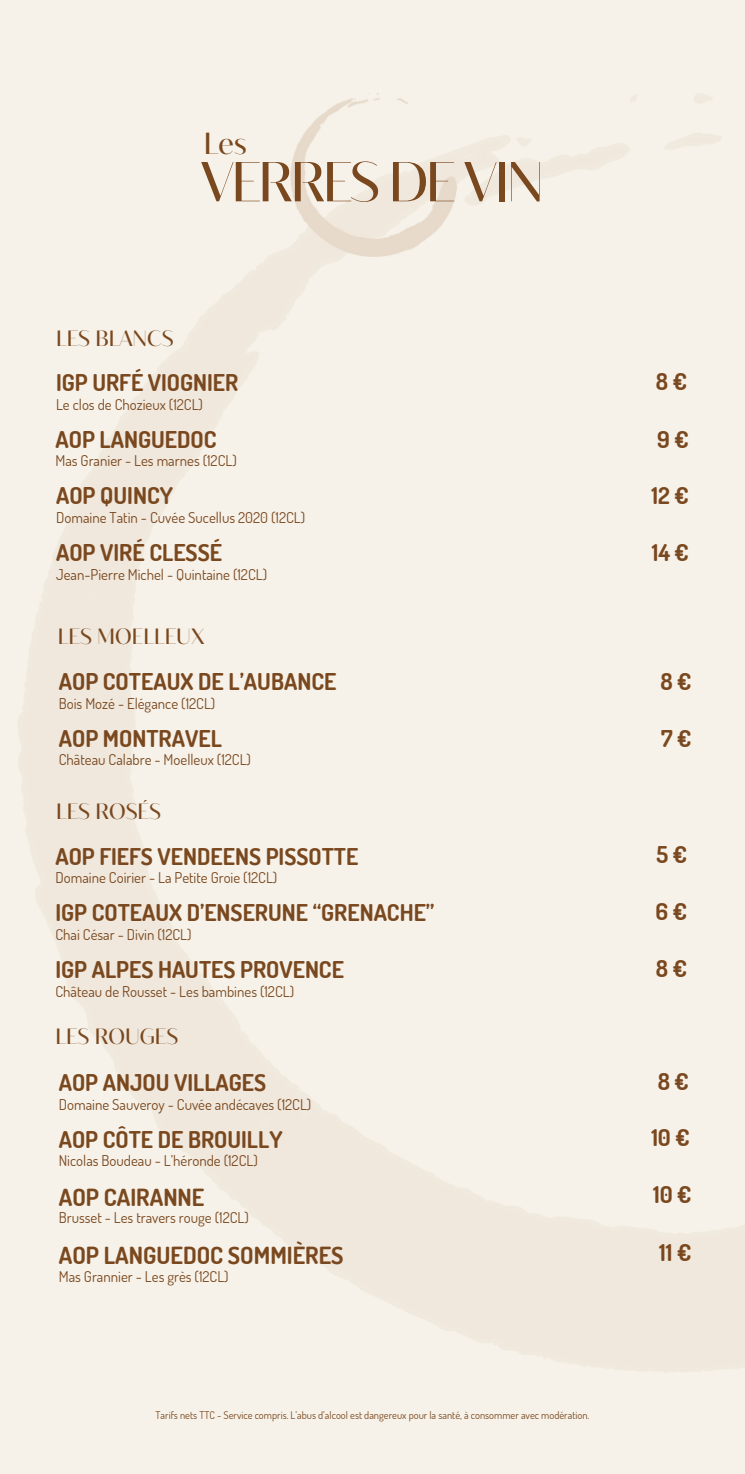
<style>
.page{position:relative;width:745px;height:1474px;background:#fff}
.page>*{position:absolute;margin:0;border:0;box-sizing:border-box;transform-origin:0 0}
.t1{font:56px "Blacker Sans Display";letter-spacing:-.04em;color:#7a481f}
.t2{font:30.45px "Blacker Sans Display";color:#7a481f}
.t3{font:700 23.62px "Dosis";color:#7a481f}
.t4{font:700 23.1px "Dosis";color:#7a481f}
.t5{font:22.05px "Blacker Sans Display";color:#7a481f}
.t6{font:14.88px "Dosis";color:#7a481f}
.t7{font:10.5px "Dosis";color:#7a481f}
</style>
<div class="page">
<div style="left:0;top:0;width:744px;height:1474px;background:#f7f2e9"></div>
<img style="left:290px;top:94px;width:166px;height:162px">
<h2 class="t2" style="left:204px;top:124px;width:45px">Les</h2>
<p class="t1" style="left:201px;top:147px;width:344px">VERRES DE VIN</p>
<h3 class="t5" style="left:56px;top:324px;width:119px">LES BLANCS</h3>
<h5 class="t4" style="left:56px;top:367px;width:184px">IGP URFÉ VIOGNIER</h5>
<h5 class="t6" style="left:56px;top:394px;width:148px">Le clos de Chozieux (12CL)</h5>
<h5 class="t4" style="left:55px;top:424px;width:163px">AOP LANGUEDOC</h5>
<h5 class="t6" style="left:55px;top:451px;width:183px">Mas Granier - Les marnes (12CL)</h5>
<h4 class="t4" style="left:56px;top:481px;width:118px">AOP QUINCY</h4>
<h4 class="t6" style="left:56px;top:508px;width:250px">Domaine Tatin - Cuvée Sucellus 2020 (12CL)</h4>
<h5 class="t4" style="left:56px;top:537px;width:167px">AOP VIRÉ CLESSÉ</h5>
<h5 class="t6" style="left:56px;top:564px;width:212px">Jean-Pierre Michel - Quintaine (12CL)</h5>
<h4 class="t5" style="left:58px;top:622px;width:148px">LES MOELLEUX</h4>
<h5 class="t4" style="left:59px;top:666px;width:279px">AOP COTEAUX DE L’AUBANCE</h5>
<h5 class="t6" style="left:59px;top:693px;width:158px">Bois Mozé - Elégance (12CL)</h5>
<h3 class="t4" style="left:59px;top:723px;width:164px">AOP MONTRAVEL</h3>
<h3 class="t6" style="left:59px;top:750px;width:194px">Château Calabre - Moelleux (12CL)</h3>
<h3 class="t5" style="left:56px;top:797px;width:106px">LES ROSÉS</h3>
<h5 class="t4" style="left:55px;top:841px;width:304px">AOP FIEFS VENDEENS PISSOTTE</h5>
<h5 class="t6" style="left:55px;top:868px;width:223px">Domaine Coirier - La Petite Groie (12CL)</h5>
<h5 class="t4" style="left:55px;top:898px;width:380px">IGP COTEAUX D’ENSERUNE “GRENACHE”</h5>
<h5 class="t6" style="left:55px;top:925px;width:138px">Chai César - Divin (12CL)</h5>
<h3 class="t4" style="left:55px;top:954px;width:290px">IGP ALPES HAUTES PROVENCE</h3>
<h3 class="t6" style="left:55px;top:981px;width:240px">Château de Rousset - Les bambines (12CL)</h3>
<h4 class="t5" style="left:55px;top:1023px;width:124px">LES ROUGES</h4>
<h4 class="t4" style="left:59px;top:1067px;width:209px">AOP ANJOU VILLAGES</h4>
<h4 class="t6" style="left:59px;top:1095px;width:254px">Domaine Sauveroy - Cuvée andécaves (12CL)</h4>
<h4 class="t4" style="left:59px;top:1124px;width:225px">AOP CÔTE DE BROUILLY</h4>
<h4 class="t6" style="left:59px;top:1151px;width:200px">Nicolas Boudeau - L’héronde (12CL)</h4>
<h5 class="t3" style="left:59px;top:1181px;width:147px">AOP CAIRANNE</h5>
<h5 class="t6" style="left:59px;top:1208px;width:191px">Brusset - Les travers rouge (12CL)</h5>
<h4 class="t4" style="left:655px;top:366px;width:33px">8€</h4>
<h4 class="t4" style="left:657px;top:424px;width:33px">9€</h4>
<h4 class="t4" style="left:651px;top:481px;width:39px">12€</h4>
<h4 class="t4" style="left:651px;top:537px;width:39px">14€</h4>
<h4 class="t4" style="left:660px;top:666px;width:33px">8€</h4>
<h5 class="t4" style="left:660px;top:723px;width:32px">7€</h5>
<h4 class="t4" style="left:656px;top:840px;width:32px">5€</h4>
<h4 class="t4" style="left:655px;top:896px;width:33px">6€</h4>
<h5 class="t4" style="left:655px;top:953px;width:33px">8€</h5>
<h3 class="t4" style="left:657px;top:1066px;width:33px">8€</h3>
<h5 class="t4" style="left:651px;top:1123px;width:40px">10€</h5>
<h5 class="t4" style="left:652px;top:1179px;width:40px">10€</h5>
<h5 class="t3" style="left:59px;top:1240px;width:286px">AOP LANGUEDOC SOMMIÈRES</h5>
<h4 class="t4" style="left:659px;top:1237px;width:34px">11€</h4>
<h5 class="t6" style="left:59px;top:1266px;width:171px">Mas Grannier - Les grès (12CL)</h5>
<h1 class="t7" style="left:155px;top:1408px;width:435px">Tarifs nets TTC - Service compris. L’abus d’alcool est dangereux pour la santé, à consommer avec modération.</h1>
</div>
